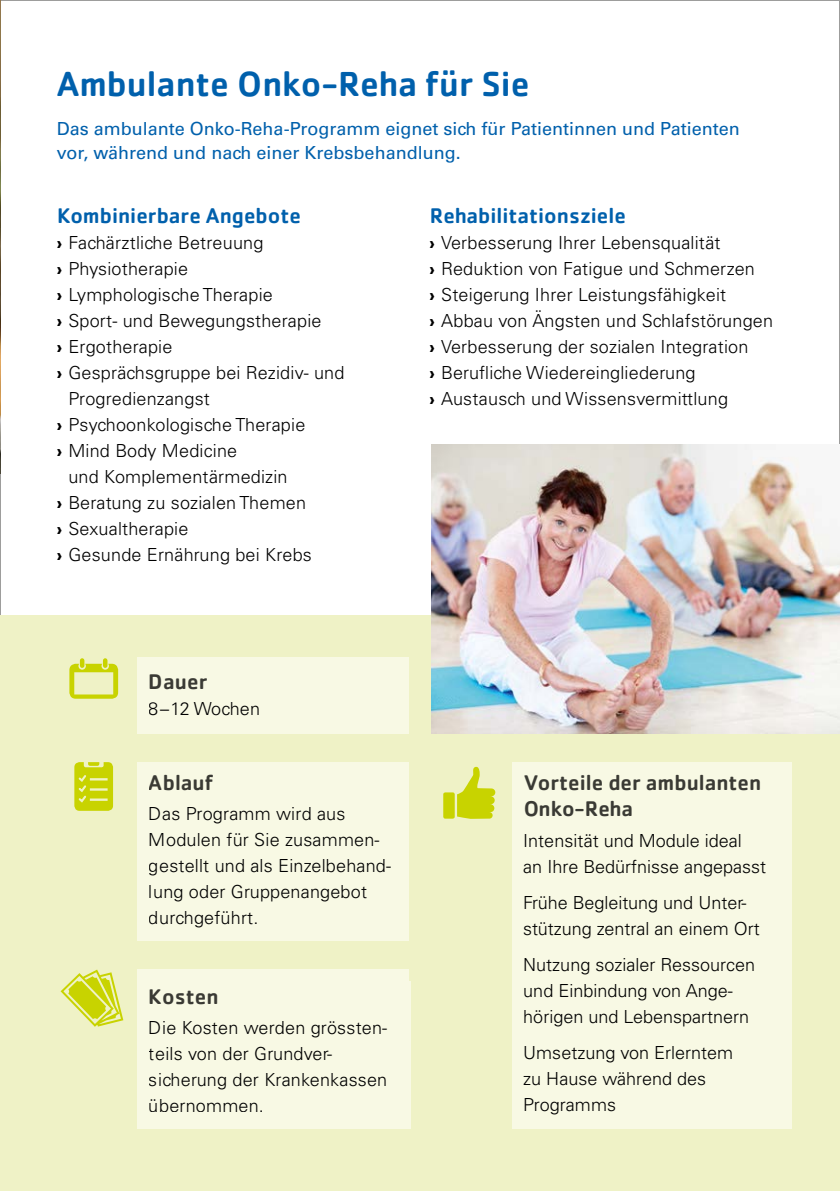
<style>
.page{position:relative;width:840px;height:1191px;background:#fff}
.page>*{position:absolute;margin:0;border:0;box-sizing:border-box;transform-origin:0 0}
.t1{font:500 36px "Cachet";color:#0060ac}
.t2{font:500 22px/26px "Cachet";color:#3c3c3b}
._03_Titel_Lauftext{font:500 22px "Cachet";color:#0060ac}
.t3{font:300 18px/26px "Univers LT Std";letter-spacing:.01em;color:#000}
.t4{font:18px/24px "Univers LT Std";color:#0060ac}
.t5{font:300 18px "Univers LT Std";letter-spacing:-.01em;color:#000}
.s1{font-weight:700}
</style>
<div class="page">
<div style="left:0;top:615px;width:839px;height:576px;background:#eff2c6"></div>
<img style="left:0;top:0;width:1px;height:473px">
<div style="left:511px;top:762px;width:279px;height:366px;background:#f8f9e4"></div>
<div style="left:137px;top:657px;width:271px;height:76px;background:#f8f9e4"></div>
<div style="left:137px;top:969px;width:271px;height:159px;background:#f8f9e4"></div>
<div style="left:137px;top:762px;width:271px;height:179px;background:#f8f9e4"></div>
<div style="left:139px;top:981px;width:271px;height:147px;background:#f8f9e4"></div>
<img style="left:431px;top:444px;width:408px;height:289px">
<svg style="left:443px;top:766px;width:52px;height:53px"></svg>
<svg style="left:61px;top:969px;width:62px;height:57px"></svg>
<svg style="left:69px;top:660px;width:49px;height:38px"></svg>
<svg style="left:74px;top:762px;width:39px;height:49px;background:#ced71e"></svg>
<p class="t1" style="left:57px;top:62px;width:474px">Ambulante Onko-Reha für Sie</p>
<p class="t4" style="left:57px;top:117px;width:684px">Das ambulante Onko-Reha-Programm eignet sich für Patientinnen und Patienten vor, während und nach einer Krebsbehandlung.</p>
<p class="_03_Titel_Lauftext" style="left:57px;top:202px;width:245px">Kombinierbare Angebote</p>
<p class="t3" style="left:57px;top:229px;width:208px"><span class="s1">›</span> Fachärztliche Betreuung</p>
<p class="t3" style="left:57px;top:255px;width:132px"><span class="s1">›</span> Physiotherapie</p>
<p class="t3" style="left:57px;top:281px;width:217px"><span class="s1">›</span> Lymphologische Therapie</p>
<p class="t3" style="left:57px;top:307px;width:266px"><span class="s1">›</span> Sport- und Bewegungstherapie</p>
<p class="t3" style="left:57px;top:333px;width:117px"><span class="s1">›</span> Ergotherapie</p>
<p class="t3" style="left:68px;top:359px;width:277px;text-indent:-11px"><span class="s1">›</span> Gesprächsgruppe bei Rezidiv- und<br>Progredienzangst</p>
<p class="t3" style="left:57px;top:411px;width:250px"><span class="s1">›</span> Psychoonkologische Therapie</p>
<p class="t3" style="left:68px;top:437px;width:221px;text-indent:-11px"><span class="s1">›</span> Mind Body Medicine<br>und Komplementärmedizin</p>
<p class="t3" style="left:57px;top:489px;width:250px"><span class="s1">›</span> Beratung zu sozialen Themen</p>
<p class="t3" style="left:57px;top:515px;width:133px"><span class="s1">›</span> Sexualtherapie</p>
<p class="t3" style="left:57px;top:541px;width:256px"><span class="s1">›</span> Gesunde Ernährung bei Krebs</p>
<p class="_03_Titel_Lauftext" style="left:429px;top:202px;width:197px">Rehabilitationsziele</p>
<p class="t3" style="left:429px;top:229px;width:292px"><span class="s1">›</span> Verbesserung Ihrer Lebensqualität</p>
<p class="t3" style="left:429px;top:255px;width:326px"><span class="s1">›</span> Reduktion von Fatigue und Schmerzen</p>
<p class="t3" style="left:429px;top:281px;width:297px"><span class="s1">›</span> Steigerung Ihrer Leistungsfähigkeit</p>
<p class="t3" style="left:429px;top:307px;width:344px"><span class="s1">›</span> Abbau von Ängsten und Schlafstörungen</p>
<p class="t3" style="left:429px;top:333px;width:320px"><span class="s1">›</span> Verbesserung der sozialen Integration</p>
<p class="t3" style="left:429px;top:359px;width:267px"><span class="s1">›</span> Berufliche Wiedereingliederung</p>
<p class="t3" style="left:429px;top:385px;width:299px"><span class="s1">›</span> Austausch und Wissensvermittlung</p>
<p class="t2" style="left:149px;top:668px;width:60px">Dauer</p>
<p class="t5" style="left:149px;top:697px;width:113px">8–12 Wochen</p>
<p class="t2" style="left:149px;top:768px;width:66px">Ablauf</p>
<p class="t3" style="left:149px;top:800px;width:243px">Das Programm wird aus<br>Modulen für Sie zusammen&shy;gestellt und als Einzelbehand&shy;lung oder Gruppenangebot durchgeführt.</p>
<p class="t2" style="left:149px;top:982px;width:71px">Kosten</p>
<p class="t3" style="left:149px;top:1014px;width:240px">Die Kosten werden grössten&shy;teils von der Grundver&shy;sicherung der Krankenkassen übernommen.</p>
<p class="t2" style="left:523px;top:768px;width:239px">Vorteile der ambulanten<br>Onko-Reha</p>
<p class="t3" style="left:523px;top:828px;width:244px">Intensität und Module ideal<br>an Ihre Bedürfnisse angepasst</p>
<p class="t3" style="left:523px;top:890px;width:238px">Frühe Begleitung und Unter&shy;stützung zentral an einem Ort</p>
<p class="t3" style="left:523px;top:952px;width:233px">Nutzung sozialer Ressourcen und Einbindung von Ange&shy;hörigen und Lebenspartnern</p>
<p class="t3" style="left:523px;top:1040px;width:211px">Umsetzung von Erlerntem zu Hause während des<br>Programms</p>
</div>
